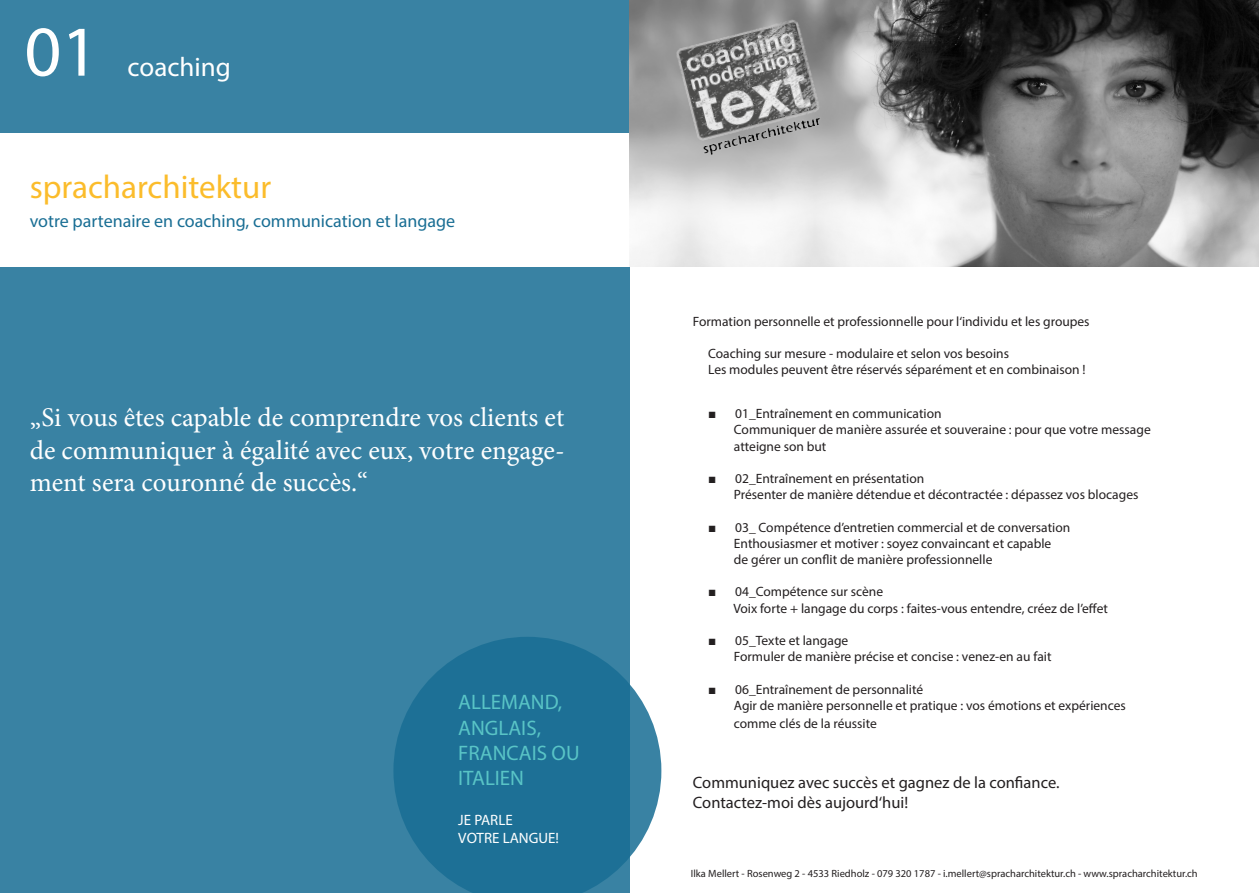
<style>
.page{position:relative;width:1259px;height:893px;background:#fff}
.page>*{position:absolute;margin:0;border:0;box-sizing:border-box;transform-origin:0 0}
.t1{font:72px "Myriad Pro";color:#fff}
.t2{font:33px "Myriad Pro";color:#fbbc2b}
.t3{font:27px/32.4px "Minion Pro";color:#fff;text-align:justify}
.t4{font:27px "Myriad Pro";color:#fff}
.t5{font:21px "Myriad Pro";color:#59c4c6}
.t6{font:18px "Myriad Pro";color:#196e94}
.t7{font:16.5px "Myriad Pro";color:#231f20}
.t8{font:15px "Myriad Pro";color:#fff}
.Absatzformat_1{font:13.5px/16.2px "Myriad Pro";color:#231f20}
.t9{font:10.5px "Myriad Pro";color:#231f20}
.s1{font-family:"Arial"}
</style>
<div class="page">
<div style="left:0;top:0;width:629px;height:893px;background:#3982a3"></div>
<div style="left:0;top:133px;width:629px;height:134px;background:#fff"></div>
<svg style="left:393px;top:637px;width:268px;height:256px;fill:#1d7096"></svg>
<img style="left:629px;top:0;width:630px;height:267px">
<img style="left:646px;top:0;width:212px;height:238px">
<p class="t1" style="left:24px;top:7px;width:75px">01</p>
<p class="t4" style="left:128px;top:50px;width:105px">coaching</p>
<p class="t2" style="left:30px;top:166px;width:243px">spracharchitektur</p>
<p class="t6" style="left:30px;top:209px;width:427px">votre partenaire en coaching, communication et langage</p>
<p class="t3" style="left:30px;top:402px;width:536px">„Si vous êtes capable de comprendre vos clients et de communiquer à égalité avec eux, votre engage&shy;ment sera couronné de succès.“</p>
<p class="t5" style="left:458px;top:689px;width:105px">ALLEMAND,</p>
<p class="t5" style="left:458px;top:715px;width:84px">ANGLAIS,</p>
<p class="t5" style="left:458px;top:740px;width:123px">FRANCAIS OU</p>
<p class="t5" style="left:458px;top:765px;width:67px">ITALIEN</p>
<p class="t8" style="left:458px;top:810px;width:56px">JE PARLE</p>
<p class="t8" style="left:458px;top:828px;width:102px">VOTRE LANGUE!</p>
<p class="Absatzformat_1" style="left:693px;top:313px;width:398px">Formation personnelle et professionnelle pour l‘individu et les groupes</p>
<p class="Absatzformat_1" style="left:708px;top:345px;width:302px">Coaching sur mesure - modulaire et selon vos besoins</p>
<p class="Absatzformat_1" style="left:708px;top:361px;width:379px">Les modules peuvent être réservés séparément et en combinaison !</p>
<p class="Absatzformat_1" style="left:708px;top:405px;width:235px"><span class="s1">■</span> 01_Entraînement en communication</p>
<p class="Absatzformat_1" style="left:734px;top:421px;width:418px">Communiquer de manière assurée et souveraine : pour que votre message atteigne son but</p>
<p class="Absatzformat_1" style="left:708px;top:470px;width:218px"><span class="s1">■</span> 02_Entraînement en présentation</p>
<p class="Absatzformat_1" style="left:734px;top:486px;width:406px">Présenter de manière détendue et décontractée : dépassez vos blocages</p>
<p class="Absatzformat_1" style="left:708px;top:519px;width:363px"><span class="s1">■</span> 03_ Compétence d’entretien commercial et de conversation</p>
<p class="Absatzformat_1" style="left:734px;top:535px;width:319px">Enthousiasmer et motiver : soyez convaincant et capable</p>
<p class="Absatzformat_1" style="left:734px;top:551px;width:260px">de gérer un conflit de manière professionnelle</p>
<p class="Absatzformat_1" style="left:708px;top:583px;width:177px"><span class="s1">■</span> 04_Compétence sur scène</p>
<p class="Absatzformat_1" style="left:733px;top:600px;width:376px">Voix forte + langage du corps : faites-vous entendre, créez de l’effet</p>
<p class="Absatzformat_1" style="left:708px;top:632px;width:142px"><span class="s1">■</span> 05_Texte et langage</p>
<p class="Absatzformat_1" style="left:734px;top:648px;width:319px">Formuler de manière précise et concise : venez-en au fait</p>
<p class="Absatzformat_1" style="left:708px;top:681px;width:217px"><span class="s1">■</span> 06_Entraînement de personnalité</p>
<p class="Absatzformat_1" style="left:734px;top:696px;width:393px;line-height:18px">Agir de manière personnelle et pratique : vos émotions et expériences comme clés de la réussite</p>
<p class="t7" style="left:693px;top:773px;width:368px">Communiquez avec succès et gagnez de la confiance.</p>
<p class="t7" style="left:693px;top:792px;width:217px">Contactez-moi dès aujourd‘hui!</p>
<p class="t9" style="left:691px;top:867px;width:508px">Ilka Mellert - Rosenweg 2 - 4533 Riedholz - 079 320 1787 - i.mellert@spracharchitektur.ch - www.spracharchitektur.ch</p>
</div>
